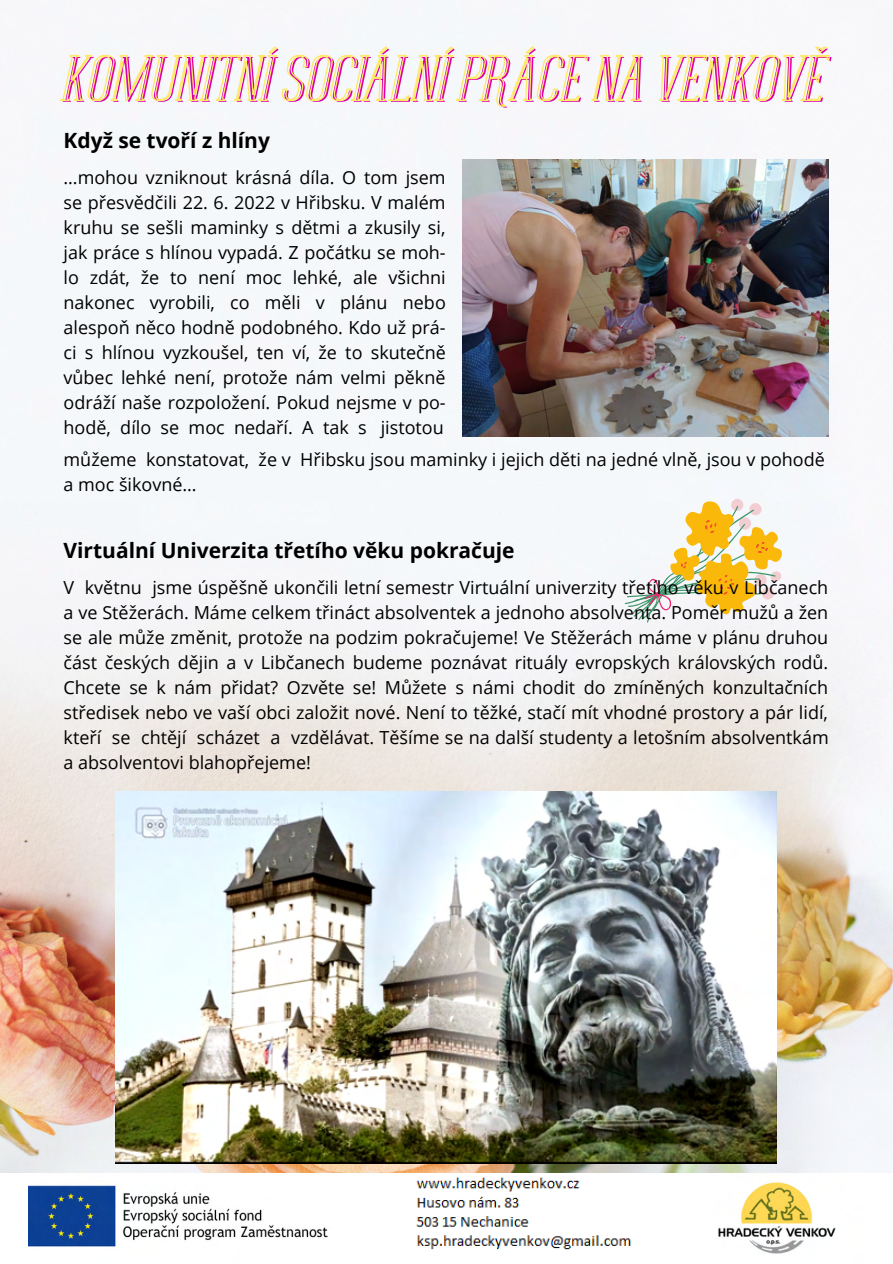
<style>
.page{position:relative;width:893px;height:1264px;background:#fff}
.page>*{position:absolute;margin:0;border:0;box-sizing:border-box;transform-origin:0 0}
.t1{font:italic 64.05px "FLOREN";color:#dd00ae}
.t2{font:700 21px "Open Sans";color:#000}
.t3{font:18px/25px "Open Sans";color:#000;text-align:justify}
</style>
<div class="page">
<img style="left:0;top:0;width:892px;height:1173px">
<img style="left:718px;top:1182px;width:118px;height:72px">
<img style="left:28px;top:1185px;width:300px;height:62px">
<img style="left:416px;top:1177px;width:216px;height:73px">
<img style="left:115px;top:791px;width:661px;height:372px">
<img style="left:462px;top:159px;width:366px;height:277px">
<svg style="left:614px;top:479px;width:188px;height:175px"></svg>
<svg style="left:59px;top:45px;width:771px;height:62px"></svg>
<h1 class="t1" style="left:61px;top:45px;width:763px">KOMUNITNÍ SOCIÁLNÍ PRÁCE NA VENKOVĚ</h1>
<p class="t2" style="left:64px;top:125px;width:208px">Když se tvoří z hlíny</p>
<p class="t3" style="left:64px;top:164px;width:384px">…mohou vzniknout krásná díla. O tom jsem se přesvědčili 22. 6. 2022 v Hřibsku. V malém kruhu se sešli maminky s dětmi a zkusily si, jak práce s hlínou vypadá. Z počátku se moh&shy;lo zdát, že to není moc lehké, ale všichni nakonec vyrobili, co měli v plánu nebo alespoň něco hodně podobného. Kdo už prá&shy;ci s hlínou vyzkoušel, ten ví, že to skutečně vůbec lehké není, protože nám velmi pěkně odráží naše rozpoložení. Pokud nejsme v po&shy;hodě, dílo se moc nedaří. A tak s jistotou</p>
<p class="t3" style="left:64px;top:447px;width:762px">můžeme konstatovat, že v Hřibsku jsou maminky i jejich děti na jedné vlně, jsou v pohodě a moc šikovné…</p>
<p class="t2" style="left:64px;top:535px;width:452px">Virtuální Univerzita třetího věku pokračuje</p>
<p class="t3" style="left:64px;top:574px;width:766px">V květnu jsme úspěšně ukončili letní semestr Virtuální univerzity třetího věku v Libčanech a ve Stěžerách. Máme celkem třináct absolventek a jednoho absolventa. Poměr mužů a žen se ale může změnit, protože na podzim pokračujeme! Ve Stěžerách máme v plánu druhou část českých dějin a v Libčanech budeme poznávat rituály evropských královských rodů.<br>Chcete se k nám přidat? Ozvěte se! Můžete s námi chodit do zmíněných konzultačních středisek nebo ve vaší obci založit nové. Není to těžké, stačí mít vhodné prostory a pár lidí, kteří se chtějí scházet a vzdělávat. Těšíme se na další studenty a letošním absolventkám a absolventovi blahopřejeme!</p>
</div>
